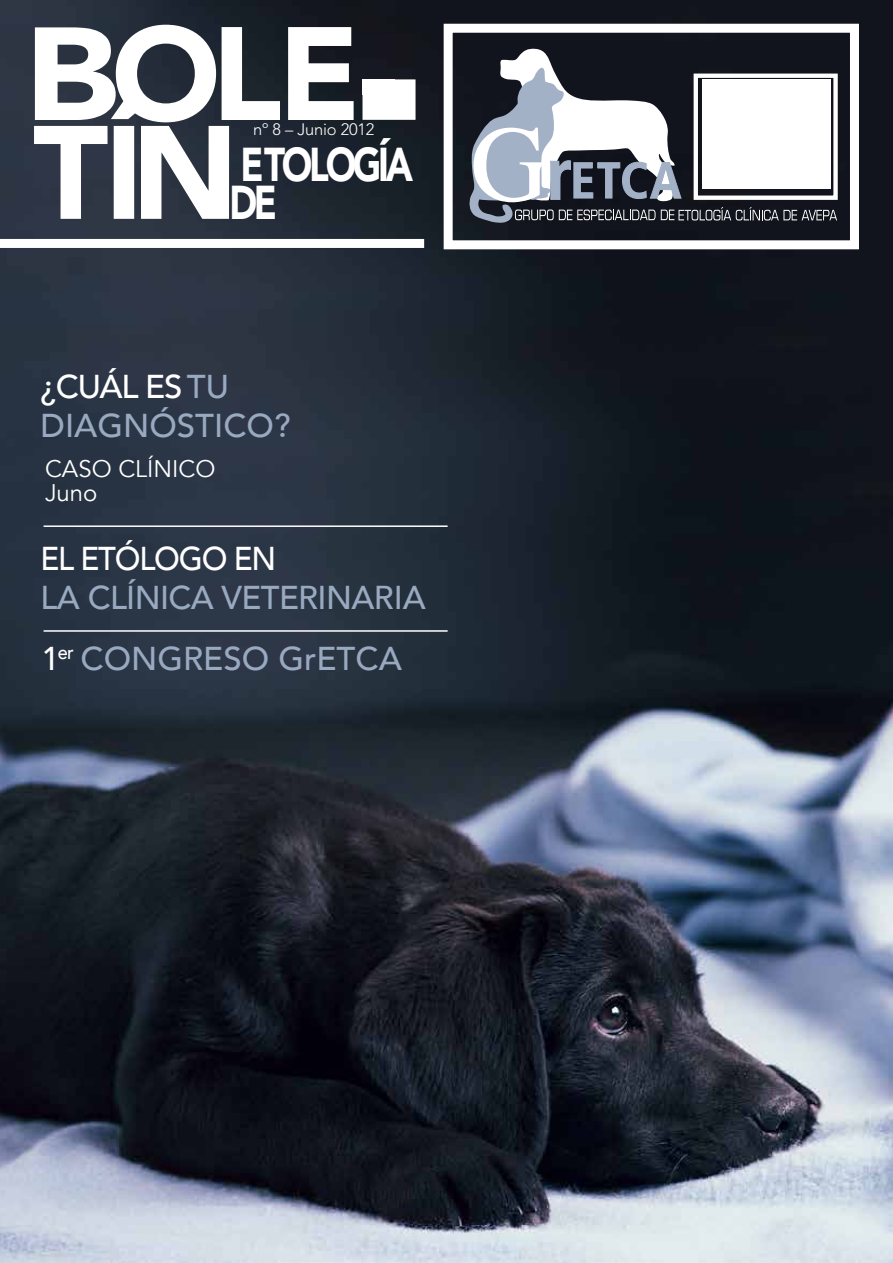
<style>
.page{position:relative;width:893px;height:1263px;background:#fff}
.page>*{position:absolute;margin:0;border:0;box-sizing:border-box;transform-origin:0 0}
.t1{font:900 131.25px/98.9px "Avenir";letter-spacing:-.05em;color:#fff}
.t2{font:900 47.4px "Avenir";color:#fff;scale:.78 1}
.t3{font:500 33px/60.4px "Avenir";letter-spacing:-.02em;color:#98a9c0}
.t4{font:500 33px/39.6px "Avenir";color:#98a9c0}
.t5{font:500 33px "Avenir";letter-spacing:-.04em;color:#fff;scale:.94 1}
.t6{font:24px/24px "Avenir";color:#fff}
.t7{font:300 16.5px "Avenir";letter-spacing:-.01em;color:#fff}
.s1{font-size:130.8px}
.s2{color:#fff}
</style>
<div class="page">
<img style="left:0;top:0;width:893px;height:1263px">
<div style="left:0;top:239px;width:424px;height:9px;background:#fff"></div>
<div style="left:362px;top:79px;width:53px;height:41px;background:#fff"></div>
<div style="left:444px;top:24px;width:415px;height:225px;border:9px solid #fff"></div>
<svg style="left:468px;top:48px;width:369px;height:175px"></svg>
<div style="left:694px;top:74px;width:144px;height:126px;border:4px solid #fff"></div>
<img style="left:703px;top:80px;width:127px;height:109px">
<hr style="left:44px;top:525px;width:404px;height:2px;background:#fff">
<hr style="left:44px;top:630px;width:404px;height:2px;background:#fff">
<h1 class="t1" style="left:24px;top:21px;width:375px"><span class="s1">B</span>OLE-<br>TÍN</h1>
<p class="t7" style="left:253px;top:120px;width:123px">nº 8 – Junio 2012</p>
<h2 class="t2" style="left:241px;top:124px;width:30px">ETOLO</h2>
<h2 class="t2" style="left:353px;top:124px;width:79px">GÍA</h2>
<h2 class="t2" style="left:229px;top:162px;width:57px">DE</h2>
<p class="t4" style="left:41px;top:365px;width:251px"><span class="s2">¿CUÁL ES</span> TU<br>DIAGNÓSTICO?</p>
<p class="t6" style="left:45px;top:457px;width:172px">CASO CLÍNICO<br>Juno</p>
<p class="t5" style="left:41px;top:530px;width:252px">EL ETÓLOGO EN</p>
<p class="t3" style="left:41px;top:566px;width:387px">LA CLÍNICA VETERINARIA<br><span class="s2">1</span><sup>er</sup> CONGRESO GrETCA</p>
</div>
